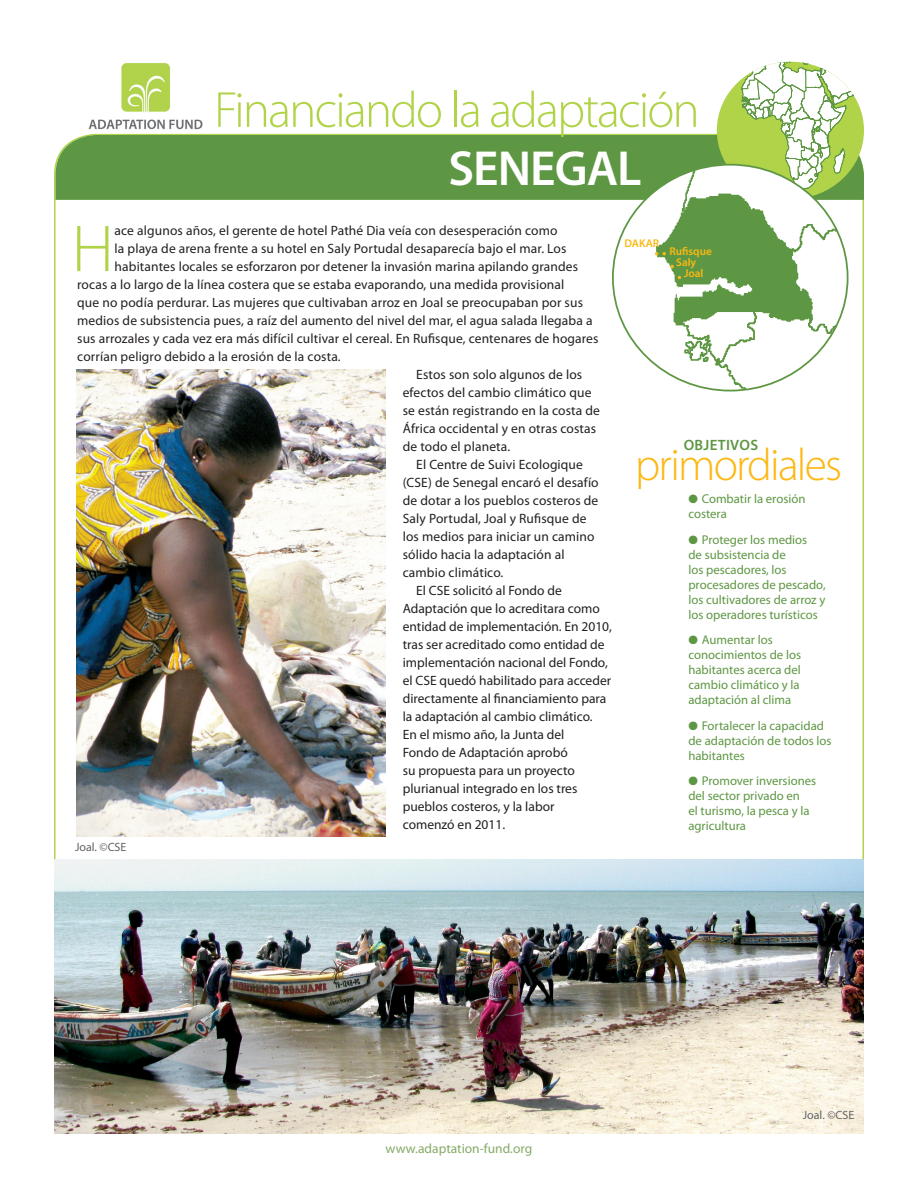
<style>
.page{position:relative;width:918px;height:1188px;background:#fff}
.page>*{position:absolute;margin:0;border:0;box-sizing:border-box;transform-origin:0 0}
.t1{font:300 66.9px "Myriad Pro";color:#b1d349}
.t2{font:300 51px "Myriad Pro";letter-spacing:-.04em;color:#b1d349}
.t3{font:600 49.5px "Myriad Pro";letter-spacing:-.02em;color:#fff}
.t4{font:300 45.6px "Myriad Pro";letter-spacing:-.04em;color:#fcb814}
.t5{font:600 15px "Myriad Pro";letter-spacing:.02em;color:#5e9743}
.t6{font:13.5px/18px "Myriad Pro";letter-spacing:.01em;color:#231f20}
.t7{font:13.5px "Myriad Pro";color:#86aa68}
.t8{font:12.75px/15px "Myriad Pro";color:#5e9743}
.t9{font:12px "Myriad Pro";color:#636366}
.t10{font:600 11.25px "Myriad Pro";color:#fcb814}
</style>
<div class="page">
<div style="left:56px;top:135px;width:599px;height:65px;background:#5e9743"></div>
<img style="left:88px;top:63px;width:115px;height:67px">
<div style="left:613px;top:165px;width:235px;height:226px;background:#fff;border-radius:50%"></div>
<svg style="left:655px;top:62px;width:209px;height:329px"></svg>
<img style="left:54px;top:860px;width:810px;height:274px">
<img style="left:76px;top:369px;width:309px;height:468px">
<p class="t2" style="left:214px;top:79px;width:487px">Financiando la adaptación</p>
<p class="t3" style="left:449px;top:137px;width:195px">SENEGAL</p>
<p class="t1" style="left:72px;top:209px;width:44px">H</p>
<p class="t6" style="left:115px;top:221px;width:445px">ace algunos años, el gerente de hotel Pathé Dia veía con desesperación como</p>
<p class="t6" style="left:115px;top:239px;width:453px">la playa de arena frente a su hotel en Saly Portudal desaparecía bajo el mar. Los</p>
<p class="t6" style="left:115px;top:257px;width:465px">habitantes locales se esforzaron por detener la invasión marina apilando grandes</p>
<p class="t6" style="left:77px;top:275px;width:489px">rocas a lo largo de la línea costera que se estaba evaporando, una medida provisional</p>
<p class="t6" style="left:77px;top:293px;width:507px">que no podía perdurar. Las mujeres que cultivaban arroz en Joal se preocupaban por sus</p>
<p class="t6" style="left:77px;top:311px;width:517px">medios de subsistencia pues, a raíz del aumento del nivel del mar, el agua salada llegaba a</p>
<p class="t6" style="left:77px;top:329px;width:523px">sus arrozales y cada vez era más difícil cultivar el cereal. En Rufisque, centenares de hogares</p>
<p class="t6" style="left:77px;top:347px;width:265px">corrían peligro debido a la erosión de la costa.</p>
<p class="t9" style="left:75px;top:839px;width:53px">Joal. ©CSE</p>
<p class="t6" style="left:403px;top:365px;width:199px;text-indent:14px">Estos son solo algunos de los efectos del cambio climático que se están registrando en la costa de<br>África occidental y en otras costas de todo el planeta.</p>
<p class="t6" style="left:403px;top:455px;width:197px;text-indent:14px">El Centre de Suivi Ecologique (CSE) de Senegal encaró el desafío de dotar a los pueblos costeros de<br>Saly Portudal, Joal y Rufisque de los medios para iniciar un camino sólido hacia la adaptación al cambio climático.</p>
<p class="t6" style="left:403px;top:581px;width:211px;text-indent:14px">El CSE solicitó al Fondo de<br>Adaptación que lo acreditara como entidad de implementación. En 2010, tras ser acreditado como entidad de implementación nacional del Fondo, el CSE quedó habilitado para acceder directamente al financiamiento para la adaptación al cambio climático.<br>En el mismo año, la Junta del<br>Fondo de Adaptación aprobó<br>su propuesta para un proyecto plurianual integrado en los tres pueblos costeros, y la labor<br>comenzó en 2011.</p>
<p class="t10" style="left:624px;top:236px;width:36px">DAKAR</p>
<p class="t10" style="left:669px;top:244px;width:44px">Rufisque</p>
<p class="t10" style="left:676px;top:256px;width:22px">Saly</p>
<p class="t10" style="left:684px;top:266px;width:21px">Joal</p>
<p class="t5" style="left:684px;top:436px;width:76px">OBJETIVOS</p>
<p class="t4" style="left:635px;top:437px;width:208px">primordiales</p>
<p class="t8" style="left:688px;top:491px;width:119px">● Combatir la erosión costera</p>
<p class="t8" style="left:688px;top:532px;width:139px">● Proteger los medios<br>de subsistencia de<br>los pescadores, los procesadores de pescado, los cultivadores de arroz y los operadores turísticos</p>
<p class="t8" style="left:688px;top:632px;width:114px">● Aumentar los conocimientos de los habitantes acerca del cambio climático y la adaptación al clima</p>
<p class="t8" style="left:688px;top:718px;width:145px">● Fortalecer la capacidad de adaptación de todos los habitantes</p>
<p class="t8" style="left:688px;top:773px;width:129px">● Promover inversiones del sector privado en<br>el turismo, la pesca y la agricultura</p>
<p class="t7" style="left:386px;top:1140px;width:148px">www.adaptation-fund.org</p>
<p class="t9" style="left:803px;top:1107px;width:53px">Joal. ©CSE</p>
</div>
